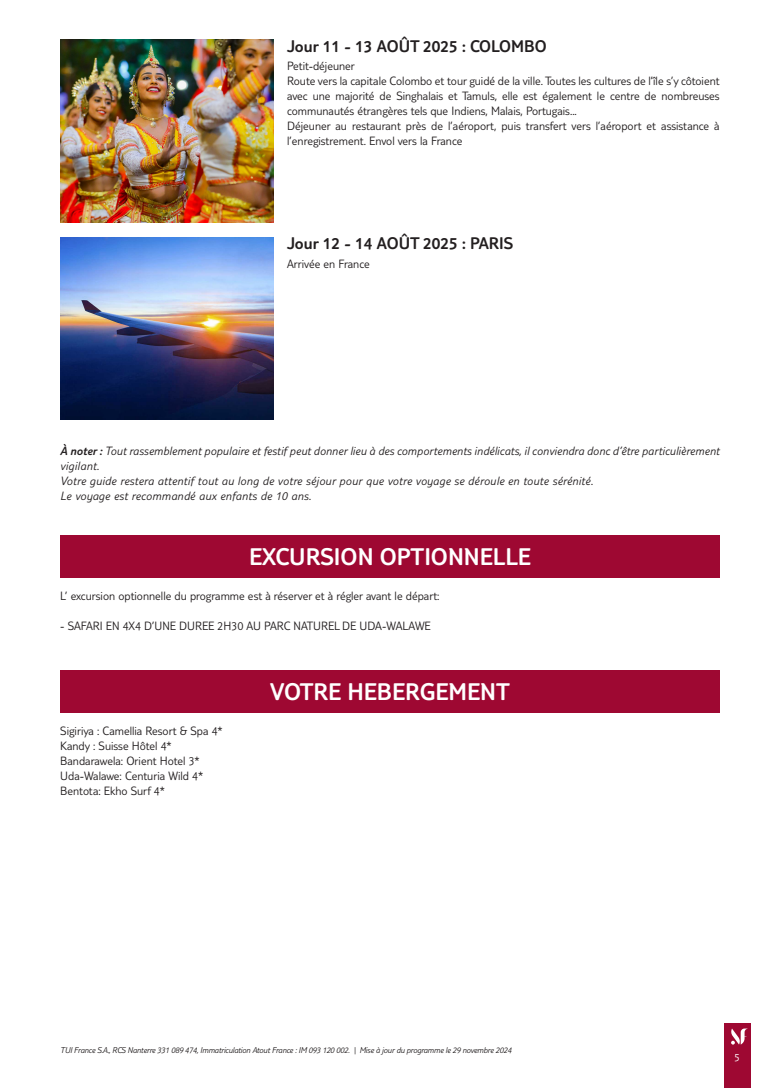
<style>
.page{position:relative;width:780px;height:1088px;background:#fff}
.page>*{position:absolute;margin:0;border:0;box-sizing:border-box;transform-origin:0 0}
.t1{font:300 25px "TUI Type";color:#fff}
.t2{font:300 17.5px "TUI Type";color:#231f20}
.t3{font:300 12.5px/15px "TUI Type";color:#231f20}
.t4{font:italic 300 12.5px/15px "TUI Type";letter-spacing:.01em;color:#231f20}
.t5{font:300 11.25px "TUI Type";color:#fff}
.t6{font:italic 300 8.75px "TUI Type";letter-spacing:-.02em;color:#231f20}
.s1{font-style:inherit}
</style>
<div class="page">
<div style="left:724px;top:1023px;width:26px;height:65px;background:#9e0832"></div>
<svg style="left:731px;top:1028px;width:17px;height:16px"></svg>
<img style="left:60px;top:40px;width:213px;height:182px">
<img style="left:60px;top:238px;width:213px;height:182px">
<div style="left:60px;top:535px;width:659px;height:42px;background:#9e0832"></div>
<div style="left:60px;top:670px;width:659px;height:43px;background:#9e0832"></div>
<h2 class="t2" style="left:287px;top:36px;width:261px">Jour 11 - 13 AOÛT 2025 : COLOMBO</h2>
<p class="t3" style="left:287px;top:58px;width:434px">Petit-déjeuner<br>Route vers la capitale Colombo et tour guidé de la ville. Toutes les cultures de l’île s’y côtoient avec une majorité de Singhalais et Tamuls, elle est également le centre de nombreuses communautés étrangères tels que Indiens, Malais, Portugais...<br>Déjeuner au restaurant près de l’aéroport, puis transfert vers l’aéroport et assistance à l’enregistrement. Envol vers la France</p>
<h2 class="t2" style="left:287px;top:234px;width:227px">Jour 12 - 14 AOÛT 2025 : PARIS</h2>
<p class="t3" style="left:287px;top:256px;width:84px">Arrivée en France</p>
<p class="t4" style="left:60px;top:443px;width:660px"><span class="s1">À noter :</span> Tout rassemblement populaire et festif peut donner lieu à des comportements indélicats, il conviendra donc d’être particulièrement vigilant.<br>Votre guide restera attentif tout au long de votre séjour pour que votre voyage se déroule en toute sérénité.<br>Le voyage est recommandé aux enfants de 10 ans.</p>
<h1 class="t1" style="left:249px;top:542px;width:283px">EXCURSION OPTIONNELLE</h1>
<p class="t3" style="left:60px;top:588px;width:381px">L’ excursion optionnelle du programme est à réserver et à régler avant le départ:</p>
<p class="t3" style="left:60px;top:618px;width:372px">- SAFARI EN 4X4 D’UNE DUREE 2H30 AU PARC NATUREL DE UDA-WALAWE</p>
<p class="t3" style="left:60px;top:723px;width:164px">Sigiriya : Camellia Resort &amp; Spa 4*<br>Kandy : Suisse Hôtel 4*<br>Bandarawela: Orient Hotel 3*<br>Uda-Walawe: Centuria Wild 4*<br>Bentota: Ekho Surf 4*</p>
<h1 class="t1" style="left:270px;top:677px;width:241px">VOTRE HEBERGEMENT</h1>
<p class="t6" style="left:60px;top:1045px;width:452px">TUI France S.A., RCS Nanterre 331 089 474, Immatriculation Atout France : IM 093 120 002. | Mise à jour du programme le 29 novembre 2024</p>
<p class="t5" style="left:734px;top:1050px;width:7px">5</p>
</div>
